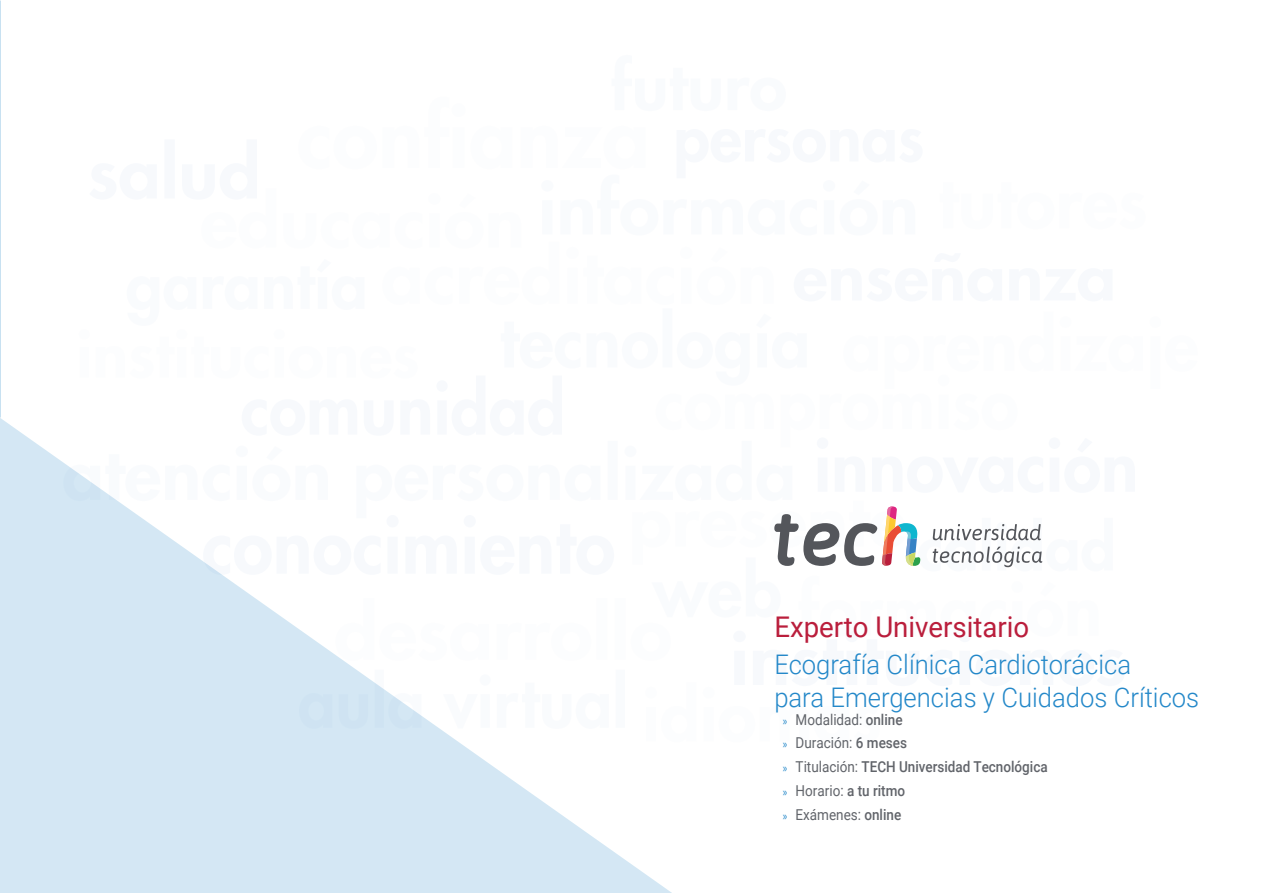
<style>
.page{position:relative;width:1263px;height:893px;background:#fff}
.page>*{position:absolute;margin:0;border:0;box-sizing:border-box;transform-origin:0 0}
.t1{font:28.5px "Roboto";color:#ba1e3c}
.t2{font:300 27px/33px "Roboto";color:#2488c9;scale:.95 1}
.t3{font:500 15px/23.7px "Roboto";color:#61646a;scale:.9 1}
.s1{font-family:"Myriad Pro";font-weight:400;font-size:12px;color:#2488c9}
.s2{font-weight:400}
</style>
<div class="page">
<svg style="left:0;top:418px;width:672px;height:475px;background:#daeaf5"></svg>
<svg style="left:63px;top:418px;width:980px;height:324px"></svg>
<h1 class="t1" style="left:774px;top:607px;width:256px">Experto Universitario</h1>
<h2 class="t2" style="left:774px;top:647px;width:449px">Ecografía Clínica Cardiotorácica<br>para Emergencias y Cuidados Críticos</h2>
<p class="t3" style="left:783px;top:707px;width:296px"><span class="s1">»</span> <span class="s2">Modalidad:</span> online<br><span class="s1">»</span> <span class="s2">Duración:</span> 6 meses<br><span class="s1">»</span> <span class="s2">Titulación:</span> TECH Universidad Tecnológica <span class="s1">»</span> <span class="s2">Horario:</span> a tu ritmo<br><span class="s1">»</span> <span class="s2">Exámenes:</span> online</p>
</div>
